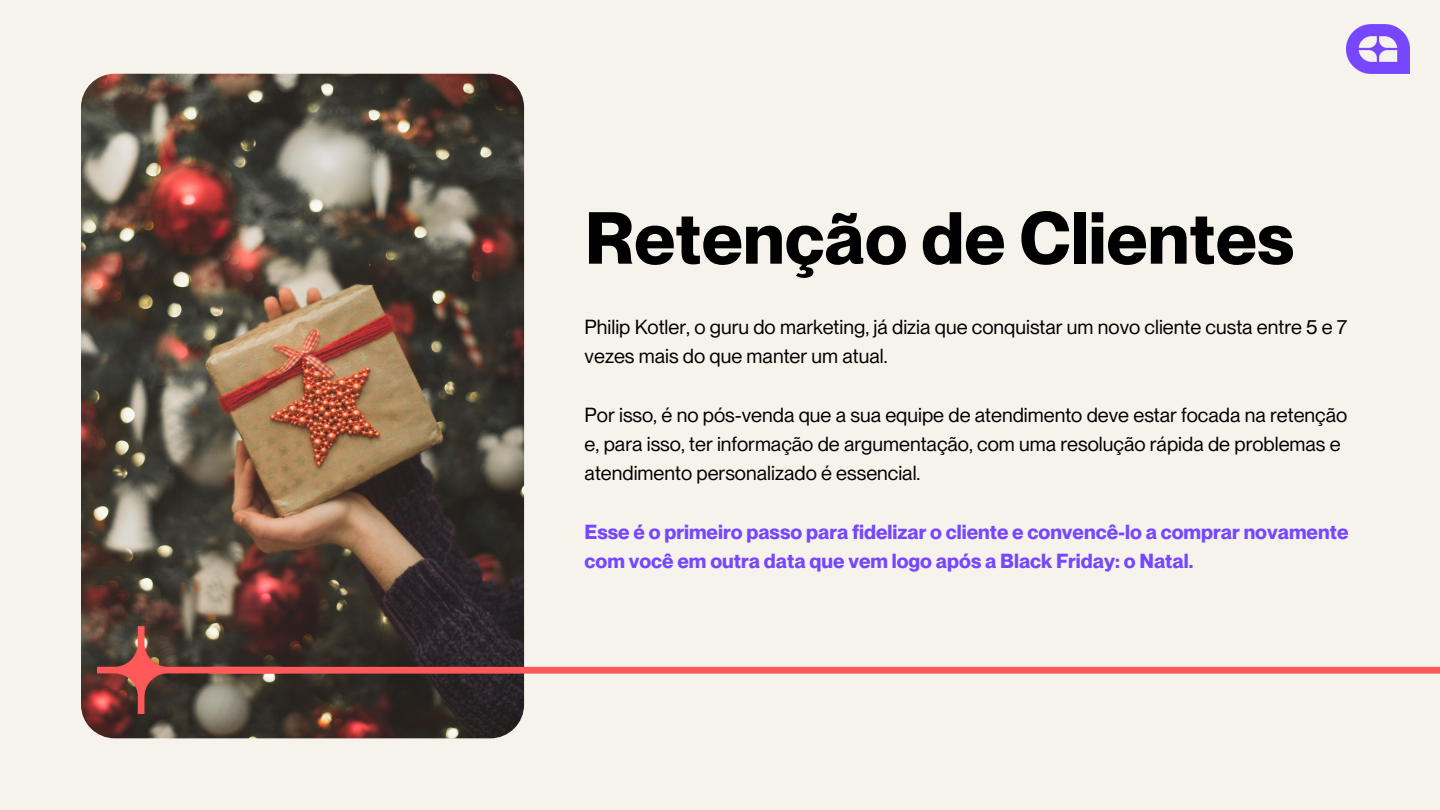
<style>
.page{position:relative;width:1440px;height:810px;background:#f5f3ec}
.page>*{position:absolute;margin:0;border:0;box-sizing:border-box;transform-origin:0 0}
.t1{font:700 72px "PP Neue Montreal";color:#000}
.t2{font:20px/29.2px "PP Neue Montreal";color:#000}
.t3{font:700 20px/29.2px "PP Neue Montreal";color:#7747ff}
</style>
<div class="page">
<img style="left:81px;top:74px;width:443px;height:664px;border-radius:34px">
<img style="left:98px;top:627px;width:182px;height:87px">
<div style="left:209px;top:667px;width:1231px;height:7px;background:#ff5959"></div>
<img style="left:1347px;top:24px;width:63px;height:50px">
<p class="t1" style="left:585px;top:195px;width:711px">Retenção de Clientes</p>
<p class="t2" style="left:585px;top:312px;width:764px">Philip Kotler, o guru do marketing, já dizia que conquistar um novo cliente custa entre 5 e 7 vezes mais do que manter um atual.</p>
<p class="t2" style="left:585px;top:400px;width:764px">Por isso, é no pós-venda que a sua equipe de atendimento deve estar focada na retenção e, para isso, ter informação de argumentação, com uma resolução rápida de problemas e atendimento personalizado é essencial.</p>
<p class="t3" style="left:585px;top:517px;width:765px">Esse é o primeiro passo para fidelizar o cliente e convencê-lo a comprar novamente com você em outra data que vem logo após a Black Friday: o Natal.</p>
</div>
